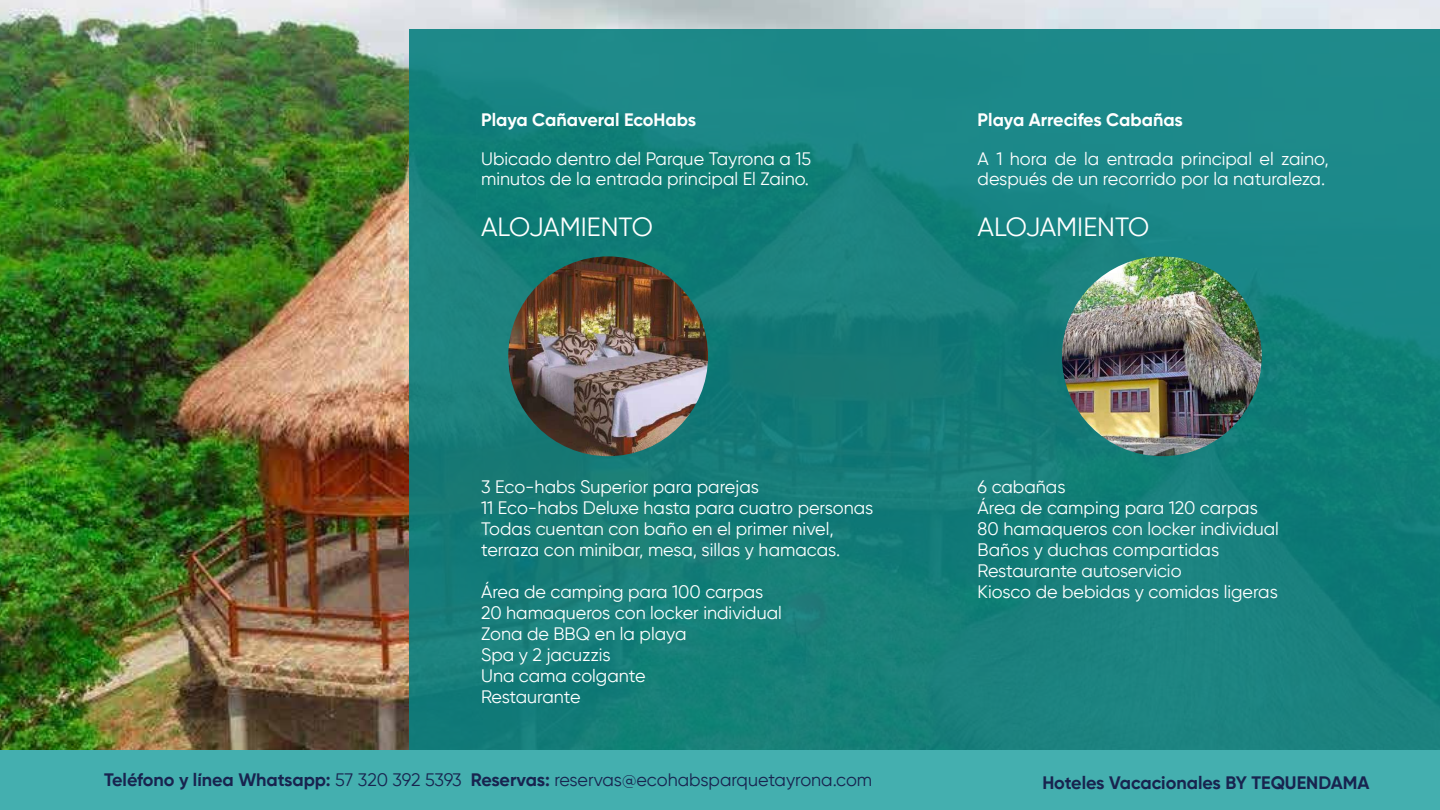
<style>
.page{position:relative;width:1440px;height:810px;background:#fff}
.page>*{position:absolute;margin:0;border:0;box-sizing:border-box;transform-origin:0 0}
.t1{font:26.25px "Gilroy";color:#fff}
.t2{font:18px/21px "Gilroy";color:#fff}
.t3{font:18px "Gilroy";color:#18244f}
.t4{font:700 18px "Gilroy";color:#fff}
.t5{font:700 18px "Gilroy";color:#18244f}
.s1{font-weight:700}
</style>
<div class="page">
<img style="left:0;top:0;width:1440px;height:750px">
<div style="left:410px;top:29px;width:1030px;height:752px;background:linear-gradient(to bottom,#198584,#157b75)"></div>
<img style="left:508px;top:256px;width:200px;height:200px;border-radius:100px">
<img style="left:1062px;top:256px;width:200px;height:200px;border-radius:100px">
<div style="left:0;top:750px;width:1440px;height:60px;background:#44afaf"></div>
<p class="t4" style="left:481px;top:109px;width:217px">Playa Cañaveral EcoHabs</p>
<p class="t2" style="left:481px;top:149px;width:332px;line-height:19.5px">Ubicado dentro del Parque Tayrona a 15 minutos de la entrada principal El Zaino.</p>
<h1 class="t1" style="left:481px;top:211px;width:173px">ALOJAMIENTO</h1>
<p class="t2" style="left:481px;top:476px;width:394px">3 Eco-habs Superior para parejas<br>11 Eco-habs Deluxe hasta para cuatro personas Todas cuentan con baño en el primer nivel, terraza con minibar, mesa, sillas y hamacas.</p>
<p class="t2" style="left:481px;top:581px;width:302px">Área de camping para 100 carpas<br>20 hamaqueros con locker individual<br>Zona de BBQ en la playa<br>Spa y 2 jacuzzis<br>Una cama colgante<br>Restaurante</p>
<p class="t3" style="left:104px;top:769px;width:770px"><span class="s1">Teléfono y línea Whatsapp:</span> 57 320 392 5393 <span class="s1">Reservas:</span> reservas@ecohabsparquetayrona.com</p>
<p class="t4" style="left:978px;top:109px;width:207px">Playa Arrecifes Cabañas</p>
<p class="t2" style="left:978px;top:149px;width:353px;line-height:19.5px">A 1 hora de la entrada principal el zaino, después de un recorrido por la naturaleza.</p>
<h1 class="t1" style="left:978px;top:211px;width:173px">ALOJAMIENTO</h1>
<p class="t2" style="left:978px;top:476px;width:303px">6 cabañas<br>Área de camping para 120 carpas<br>80 hamaqueros con locker individual<br>Baños y duchas compartidas<br>Restaurante autoservicio<br>Kiosco de bebidas y comidas ligeras</p>
<p class="t5" style="left:1042px;top:771px;width:329px">Hoteles Vacacionales BY TEQUENDAMA</p>
</div>
